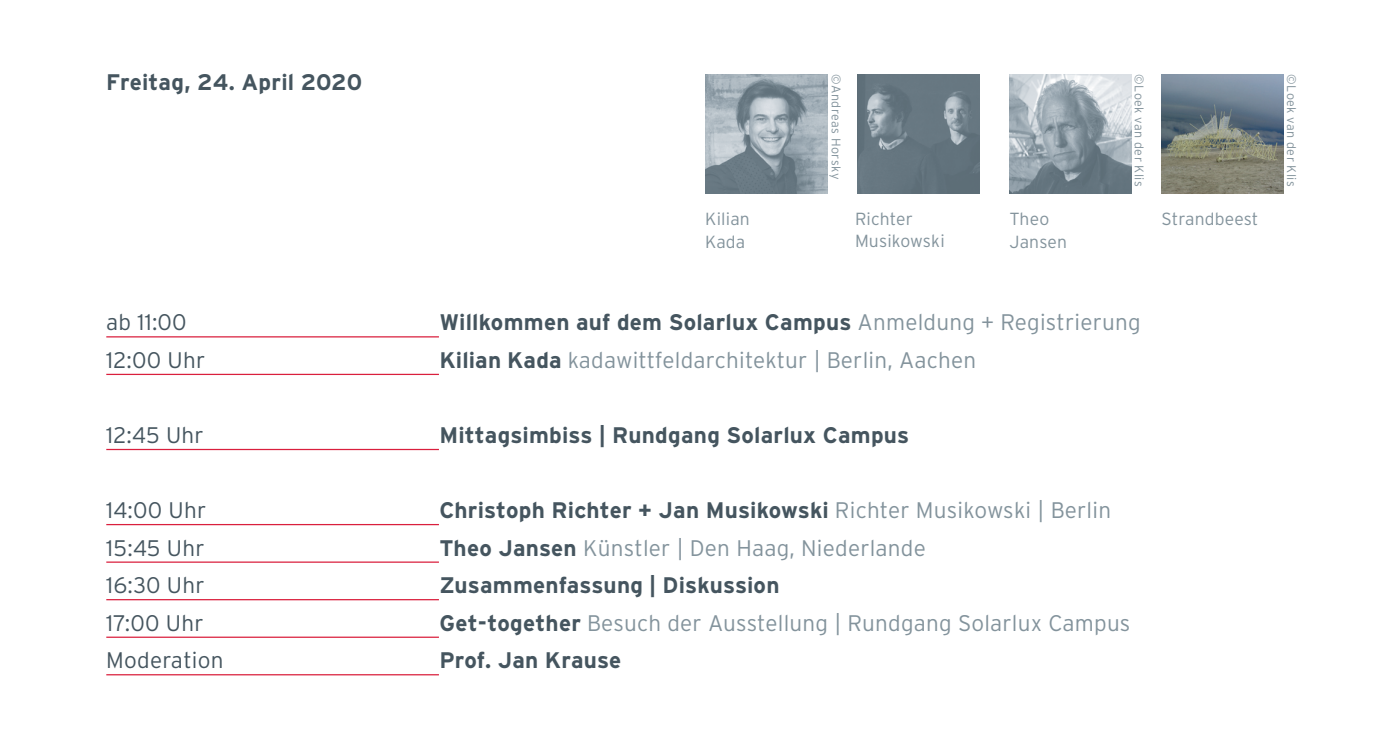
<style>
.page{position:relative;width:1389px;height:745px;background:#fff}
.page>*{position:absolute;margin:0;border:0;box-sizing:border-box;transform-origin:0 0}
.Styl_akapitowy_1{font:700 22.5px "Interstate OT";letter-spacing:.01em;color:#45555f}
.Styl_akapitowy_1-2{font:300 22.5px "Interstate OT";letter-spacing:.01em;color:#83939c}
.Styl_akapitowy_1-3{font:300 22.5px "Interstate OT";letter-spacing:.01em;color:#45555f}
.wciecie{font:700 22.5px "Interstate OT";letter-spacing:.005em;color:#45555f}
.wciecie-2{font:300 17.5px/22.5px "Interstate OT";letter-spacing:.01em;color:#83939c}
.Styl_akapitowy_1-4{font:300 12.5px "Interstate OT";letter-spacing:.035em;color:#83939c}
.s1{font-weight:300;color:#83939c}
.s2{font-weight:700;color:#45555f}
</style>
<div class="page">
<hr style="left:106px;top:336px;width:333px;height:1px;background:#da1f3d">
<hr style="left:106px;top:373px;width:333px;height:2px;background:#da1f3d">
<hr style="left:106px;top:448px;width:333px;height:2px;background:#da1f3d">
<hr style="left:106px;top:523px;width:333px;height:2px;background:#da1f3d">
<hr style="left:106px;top:561px;width:333px;height:1px;background:#da1f3d">
<hr style="left:106px;top:598px;width:333px;height:2px;background:#da1f3d">
<hr style="left:106px;top:636px;width:333px;height:1px;background:#da1f3d">
<hr style="left:106px;top:673px;width:333px;height:2px;background:#da1f3d">
<img style="left:705px;top:74px;width:122px;height:120px">
<img style="left:857px;top:74px;width:122px;height:120px">
<img style="left:1009px;top:74px;width:122px;height:120px">
<img style="left:1161px;top:74px;width:122px;height:120px">
<p class="wciecie" style="left:106px;top:68px;width:257px">Freitag, 24. April 2020</p>
<p class="Styl_akapitowy_1-4" style="left:843px;top:74px;width:107px;rotate:90deg">©Andreas Horsky</p>
<p class="Styl_akapitowy_1-4" style="left:1147px;top:74px;width:114px;rotate:90deg">©Loek van der Klis</p>
<p class="Styl_akapitowy_1-4" style="left:1299px;top:74px;width:114px;rotate:90deg">©Loek van der Klis</p>
<p class="wciecie-2" style="left:705px;top:208px;width:46px">Kilian<br>Kada</p>
<p class="wciecie-2" style="left:855px;top:207px;width:91px">Richter<br>Musikowski</p>
<p class="wciecie-2" style="left:1009px;top:208px;width:59px">Theo<br>Jansen</p>
<p class="wciecie-2" style="left:1161px;top:208px;width:99px">Strandbeest</p>
<p class="Styl_akapitowy_1-3" style="left:106px;top:309px;width:82px">ab 11:00</p>
<p class="Styl_akapitowy_1" style="left:439px;top:308px;width:703px">Willkommen auf dem Solarlux Campus <span class="s1">Anmeldung + Registrierung</span></p>
<p class="Styl_akapitowy_1-3" style="left:106px;top:347px;width:100px">12:00 Uhr</p>
<p class="Styl_akapitowy_1-2" style="left:439px;top:347px;width:538px"><span class="s2">Kilian Kada</span> kadawittfeldarchitektur | Berlin, Aachen</p>
<p class="Styl_akapitowy_1-3" style="left:106px;top:422px;width:99px">12:45 Uhr</p>
<p class="Styl_akapitowy_1" style="left:439px;top:421px;width:471px">Mittagsimbiss | Rundgang Solarlux Campus</p>
<p class="Styl_akapitowy_1-3" style="left:106px;top:497px;width:101px">14:00 Uhr</p>
<p class="Styl_akapitowy_1" style="left:439px;top:496px;width:673px">Christoph Richter + Jan Musikowski <span class="s1">Richter Musikowski | Berlin</span></p>
<p class="Styl_akapitowy_1-3" style="left:106px;top:534px;width:100px">15:45 Uhr</p>
<p class="Styl_akapitowy_1-2" style="left:439px;top:534px;width:488px"><span class="s2">Theo Jansen</span> Künstler | Den Haag, Niederlande</p>
<p class="Styl_akapitowy_1-3" style="left:106px;top:572px;width:100px">16:30 Uhr</p>
<p class="Styl_akapitowy_1" style="left:439px;top:571px;width:342px">Zusammenfassung | Diskussion</p>
<p class="Styl_akapitowy_1-3" style="left:106px;top:609px;width:99px">17:00 Uhr</p>
<p class="Styl_akapitowy_1-2" style="left:439px;top:609px;width:693px"><span class="s2">Get-together</span> Besuch der Ausstellung | Rundgang Solarlux Campus</p>
<p class="Styl_akapitowy_1-3" style="left:106px;top:647px;width:119px">Moderation</p>
<p class="Styl_akapitowy_1" style="left:439px;top:646px;width:184px">Prof. Jan Krause</p>
</div>
